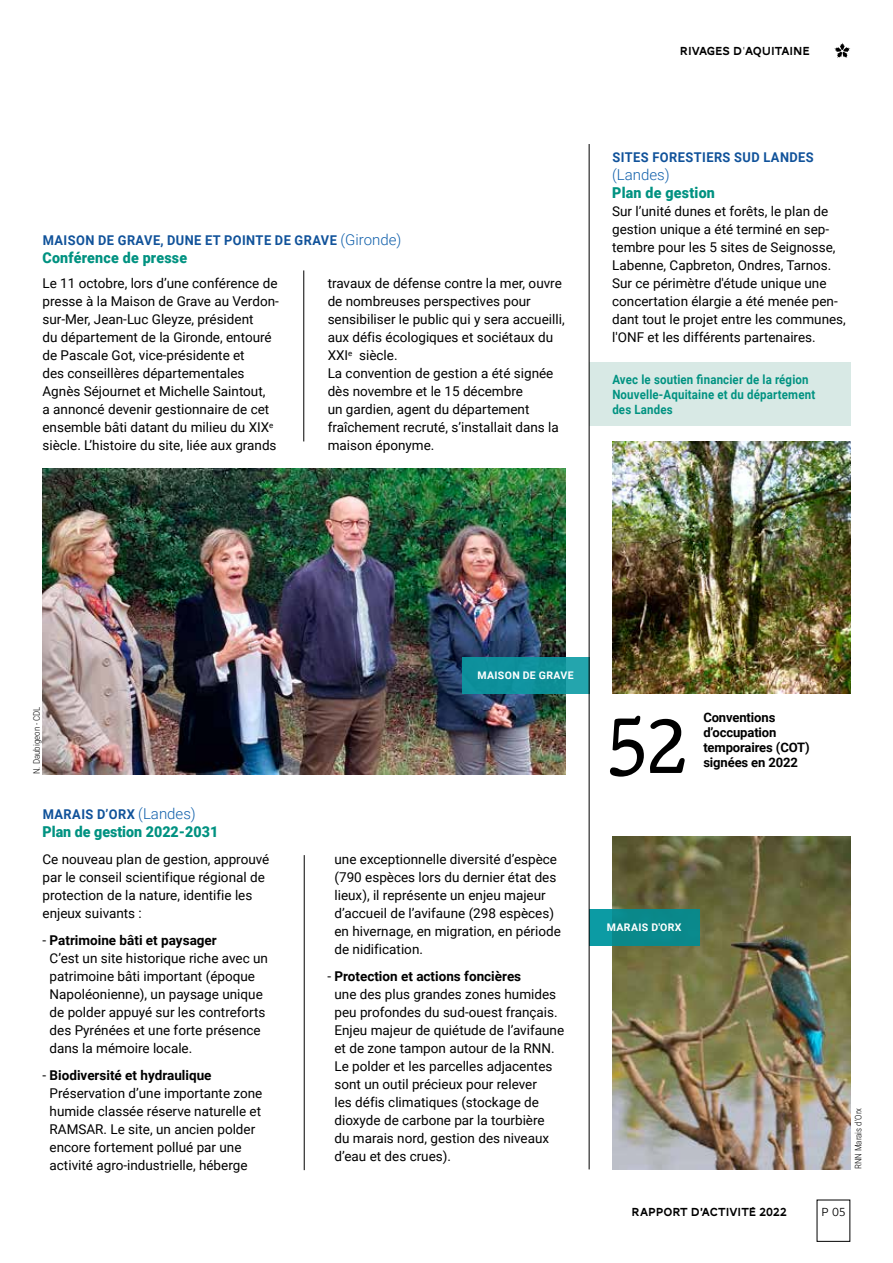
<style>
.page{position:relative;width:893px;height:1263px;background:#fff}
.page>*{position:absolute;margin:0;border:0;box-sizing:border-box;transform-origin:0 0}
.t1{font:66.45px "Cutive";color:#000}
.t2{font:900 15px "Roboto";letter-spacing:.015em;color:#009281;scale:.95 1}
.t3{font:300 15px "Roboto";color:#1160ab}
.t4{font:13.5px/18px "Roboto";color:#000}
.t5{font:700 13.5px "Roboto";letter-spacing:.035em;color:#10529a;scale:.95 1}
.t6{font:700 13.05px/15px "Roboto";letter-spacing:-.01em;color:#000}
.t7{font:700 12.75px/15px "Roboto";letter-spacing:.015em;color:#009281;scale:.9 1}
.t8{font:12px "AW Conqueror Carved One";color:#000}
.t9{font:300 12px "AW Conqueror Sans";color:#000}
.t10{font:700 10.5px "Roboto";letter-spacing:.035em;color:#fff}
.t11{font:300 9px "Roboto Condensed";color:#000}
.s1{font-weight:300;font-size:15px;color:#1160ab}
.s2{font-weight:700}
</style>
<div class="page">
<img style="left:612px;top:837px;width:238px;height:332px">
<img style="left:612px;top:441px;width:238px;height:252px">
<div style="left:589px;top:909px;width:110px;height:36px;background:linear-gradient(to right,#0b969d,#098484)"></div>
<div style="left:589px;top:363px;width:261px;height:63px;background:#d8e9e5"></div>
<svg style="left:834px;top:43px;width:16px;height:15px"></svg>
<img style="left:43px;top:468px;width:523px;height:306px">
<div style="left:462px;top:657px;width:127px;height:36px;background:linear-gradient(to right,#088b98,#1c9da4)"></div>
<hr style="left:303px;top:270px;width:1px;height:171px;background:#000">
<hr style="left:304px;top:855px;width:1px;height:315px;background:#000">
<hr style="left:589px;top:144px;width:1px;height:1025px;background:#000">
<p class="t5" style="left:43px;top:231px;width:379px">MAISON DE GRAVE, DUNE ET POINTE DE GRAVE <span class="s1">(Gironde)</span></p>
<p class="t2" style="left:43px;top:247px;width:154px">Conférence de presse</p>
<p class="t4" style="left:43px;top:274px;width:238px">Le 11 octobre, lors d’une conférence de presse à la Maison de Grave au Verdon&shy;sur-Mer, Jean-Luc Gleyze, président<br>du département de la Gironde, entouré de Pascale Got, vice-présidente et<br>des conseillères départementales Agnès Séjournet et Michelle Saintout,<br>a annoncé devenir gestionnaire de cet ensemble bâti datant du milieu du XIX<sup>e </sup>siècle. L’histoire du site, liée aux grands</p>
<p class="t4" style="left:328px;top:274px;width:238px">travaux de défense contre la mer, ouvre de nombreuses perspectives pour sensibiliser le public qui y sera accueilli, aux défis écologiques et sociétaux du<br>XXI<sup>e</sup> siècle.<br>La convention de gestion a été signée dès novembre et le 15 décembre<br>un gardien, agent du département fraîchement recruté, s’installait dans la maison éponyme.</p>
<p class="t8" style="left:680px;top:46px;width:132px">RIVAGES D'AQUITAINE</p>
<p class="t5" style="left:612px;top:148px;width:214px">SITES FORESTIERS SUD LANDES</p>
<p class="t3" style="left:612px;top:164px;width:59px">(Landes)</p>
<p class="t2" style="left:612px;top:182px;width:110px">Plan de gestion</p>
<p class="t4" style="left:612px;top:202px;width:235px">Sur l’unité dunes et forêts, le plan de gestion unique a été terminé en sep&shy;tembre pour les 5 sites de Seignosse, Labenne, Capbreton, Ondres, Tarnos.<br>Sur ce périmètre d'étude unique une concertation élargie a été menée pen&shy;dant tout le projet entre les communes, l'ONF et les différents partenaires.</p>
<p class="t7" style="left:612px;top:371px;width:227px">Avec le soutien financier de la région<br>Nouvelle-Aquitaine et du département des Landes</p>
<p class="t11" style="left:30px;top:774px;width:69px;rotate:-90deg">N. Daubigeon - CDL</p>
<p class="t5" style="left:43px;top:805px;width:163px">MARAIS D’ORX <span class="s1">(Landes)</span></p>
<p class="t2" style="left:43px;top:821px;width:186px">Plan de gestion 2022-2031</p>
<p class="t4" style="left:43px;top:850px;width:228px">Ce nouveau plan de gestion, approuvé par le conseil scientifique régional de protection de la nature, identifie les enjeux suivants :</p>
<p class="t4" style="left:50px;top:931px;width:220px;text-indent:-7px">- <span class="s2">Patrimoine bâti et paysager<br></span>C’est un site historique riche avec un patrimoine bâti important (époque Napoléonienne), un paysage unique de polder appuyé sur les contreforts des Pyrénées et une forte présence dans la mémoire locale.</p>
<p class="t4" style="left:50px;top:1066px;width:214px;text-indent:-7px">- <span class="s2">Biodiversité et hydraulique </span>Préservation d’une importante zone humide classée réserve naturelle et RAMSAR. Le site, un ancien polder encore fortement pollué par une activité agro-industrielle, héberge</p>
<p class="t10" style="left:477px;top:668px;width:98px">MAISON DE GRAVE</p>
<p class="t4" style="left:334px;top:850px;width:228px">une exceptionnelle diversité d’espèce (790 espèces lors du dernier état des lieux), il représente un enjeu majeur d’accueil de l’avifaune (298 espèces) en hivernage, en migration, en période de nidification.</p>
<p class="t4" style="left:334px;top:967px;width:231px;text-indent:-7px">- <span class="s2">Protection et actions foncières<br></span>une des plus grandes zones humides peu profondes du sud-ouest français.<br>Enjeu majeur de quiétude de l’avifaune et de zone tampon autour de la RNN.<br>Le polder et les parcelles adjacentes sont un outil précieux pour relever<br>les défis climatiques (stockage de dioxyde de carbone par la tourbière<br>du marais nord, gestion des niveaux d’eau et des crues).</p>
<h1 class="t1" style="left:607px;top:697px;width:81px">52</h1>
<p class="t6" style="left:703px;top:710px;width:108px">Conventions d’occupation temporaires (COT) signées en 2022</p>
<p class="t10" style="left:607px;top:920px;width:76px">MARAIS D'ORX</p>
<p class="t8" style="left:631px;top:1207px;width:157px">RAPPORT D’ACTIVITÉ 2022</p>
<p class="t11" style="left:852px;top:1169px;width:63px;rotate:-90deg">RNN Marais d'Orx</p>
<p class="t9" style="left:821px;top:1202px;width:26px">P 05</p>
</div>
